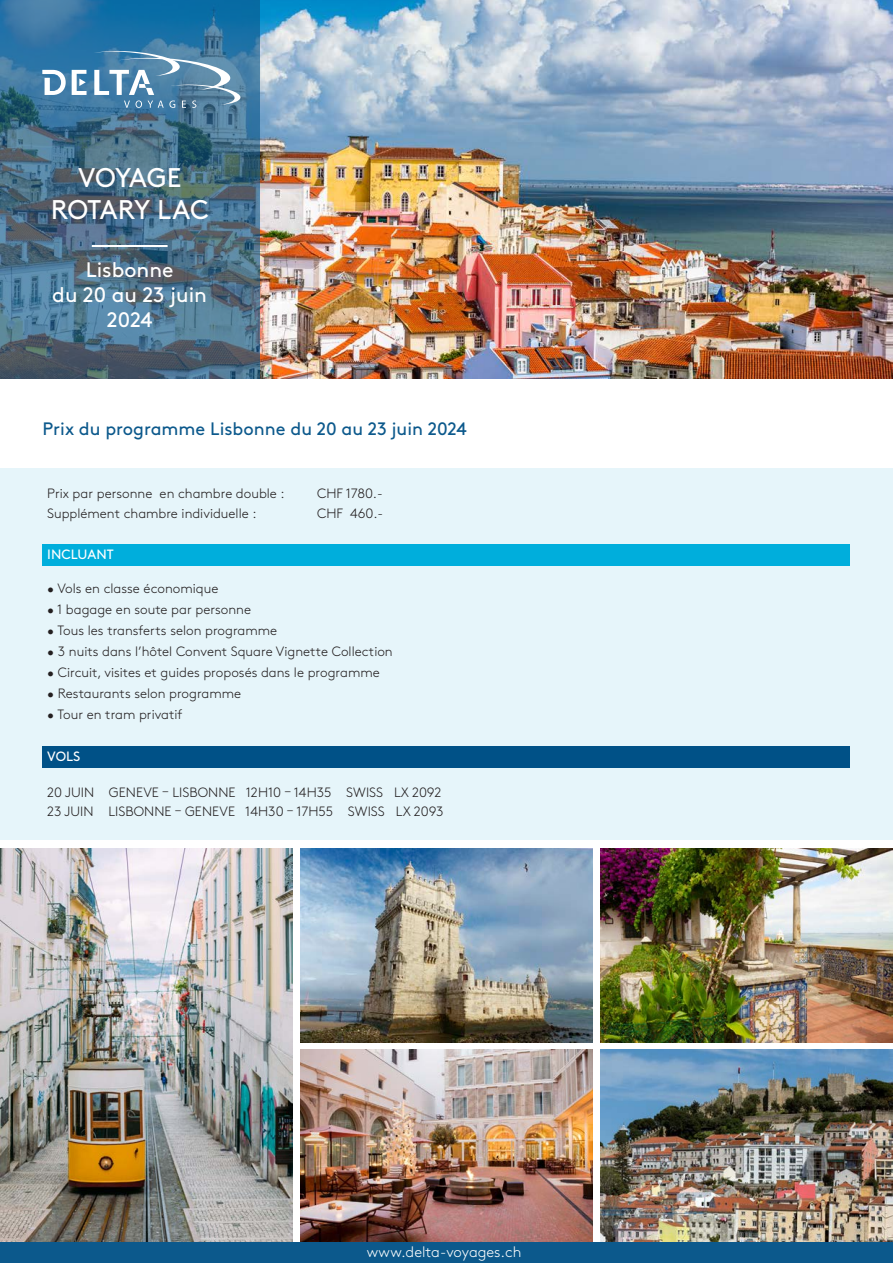
<style>
.page{position:relative;width:893px;height:1263px;background:#fff}
.page>*{position:absolute;margin:0;border:0;box-sizing:border-box;transform-origin:0 0}
.t1{font:27px "Brown";letter-spacing:-.015em;color:#fff}
.t2{font:21px "Brown";color:#fff}
.t3{font:18px "Brown";color:#0c598c}
.Address{font:300 15px "Brown";color:#fff}
.t4{font:300 13.5px "Brown";color:#231f20}
.t5{font:13.5px "Brown";letter-spacing:.005em;color:#fff}
</style>
<div class="page">
<img style="left:259px;top:0;width:634px;height:378px">
<svg style="left:0;top:0;width:259px;height:378px;background:#446e8a"></svg>
<svg style="left:42px;top:70px;width:24px;height:25px"></svg>
<svg style="left:72px;top:70px;width:15px;height:25px"></svg>
<svg style="left:93px;top:51px;width:147px;height:57px;background:#6794b3"></svg>
<hr style="left:92px;top:245px;width:76px;height:2px;background:#fff">
<img style="left:0;top:848px;width:292px;height:394px">
<img style="left:300px;top:1050px;width:292px;height:192px">
<img style="left:300px;top:848px;width:292px;height:194px">
<img style="left:601px;top:1050px;width:292px;height:192px">
<img style="left:601px;top:848px;width:292px;height:194px">
<div style="left:0;top:1242px;width:893px;height:21px;background:#0c598c"></div>
<div style="left:0;top:468px;width:893px;height:372px;background:#e6f5fa"></div>
<div style="left:43px;top:544px;width:807px;height:22px;background:#00aedc"></div>
<div style="left:43px;top:746px;width:807px;height:21px;background:#005187"></div>
<p class="t1" style="left:78px;top:157px;width:105px">VOYAGE</p>
<p class="t1" style="left:51px;top:189px;width:159px">ROTARY LAC</p>
<p class="t2" style="left:86px;top:254px;width:89px">Lisbonne</p>
<p class="t2" style="left:52px;top:279px;width:156px">du 20 au 23 juin</p>
<p class="t2" style="left:107px;top:304px;width:47px">2024</p>
<p class="t3" style="left:43px;top:415px;width:426px">Prix du programme Lisbonne du 20 au 23 juin 2024</p>
<p class="t4" style="left:47px;top:484px;width:239px">Prix par personne en chambre double :</p>
<p class="t4" style="left:317px;top:484px;width:67px">CHF 1780.-</p>
<p class="t4" style="left:47px;top:504px;width:211px">Supplément chambre individuelle :</p>
<p class="t4" style="left:317px;top:504px;width:67px">CHF 460.-</p>
<p class="t5" style="left:47px;top:544px;width:68px">INCLUANT</p>
<p class="t4" style="left:47px;top:578px;width:173px">• Vols en classe économique</p>
<p class="t4" style="left:47px;top:599px;width:205px">• 1 bagage en soute par personne</p>
<p class="t4" style="left:47px;top:620px;width:232px">• Tous les transferts selon programme</p>
<p class="t4" style="left:47px;top:641px;width:347px">• 3 nuits dans l’hôtel Convent Square Vignette Collection</p>
<p class="t4" style="left:47px;top:662px;width:334px">• Circuit, visites et guides proposés dans le programme</p>
<p class="t4" style="left:47px;top:683px;width:196px">• Restaurants selon programme</p>
<p class="t4" style="left:47px;top:704px;width:137px">• Tour en tram privatif</p>
<p class="t5" style="left:47px;top:746px;width:35px">VOLS</p>
<p class="t4" style="left:47px;top:782px;width:396px">20 JUIN GENEVE – LISBONNE 12H10 – 14H35 SWISS LX 2092</p>
<p class="t4" style="left:47px;top:802px;width:398px">23 JUIN LISBONNE – GENEVE 14H30 – 17H55 SWISS LX 2093</p>
<p class="Address" style="left:367px;top:1241px;width:156px">www.delta-voyages.ch</p>
</div>
